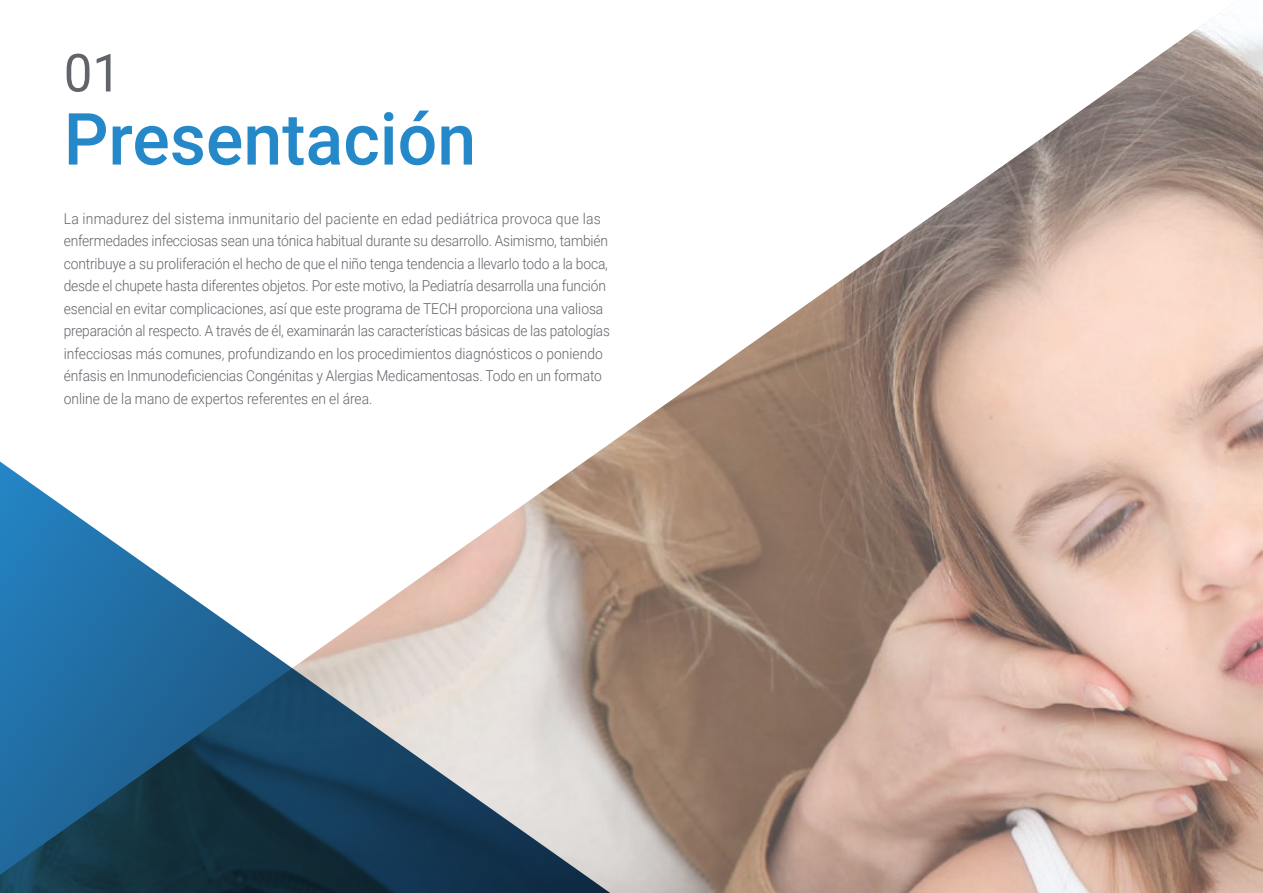
<style>
.page{position:relative;width:1263px;height:893px;background:#fff}
.page>*{position:absolute;margin:0;border:0;box-sizing:border-box;transform-origin:0 0}
.t1{font:500 72px "Roboto";color:#2488c9}
.t2{font:52.5px "Roboto";color:#61646a}
.t3{font:300 15px/22.5px "Roboto";letter-spacing:-.01em;color:#61646a;scale:.93 1}
</style>
<div class="page">
<img style="left:607px;top:13px;width:656px;height:880px">
<svg style="left:0;top:446px;width:640px;height:447px"></svg>
<h2 class="t2" style="left:64px;top:36px;width:59px">01</h2>
<h1 class="t1" style="left:64px;top:89px;width:414px">Presentación</h1>
<p class="t3" style="left:64px;top:207px;width:589px">La inmadurez del sistema inmunitario del paciente en edad pediátrica provoca que las enfermedades infecciosas sean una tónica habitual durante su desarrollo. Asimismo, también contribuye a su proliferación el hecho de que el niño tenga tendencia a llevarlo todo a la boca, desde el chupete hasta diferentes objetos. Por este motivo, la Pediatría desarrolla una función esencial en evitar complicaciones, así que este programa de TECH proporciona una valiosa preparación al respecto. A través de él, examinarán las características básicas de las patologías infecciosas más comunes, profundizando en los procedimientos diagnósticos o poniendo énfasis en Inmunodeficiencias Congénitas y Alergias Medicamentosas. Todo en un formato online de la mano de expertos referentes en el área.</p>
</div>
